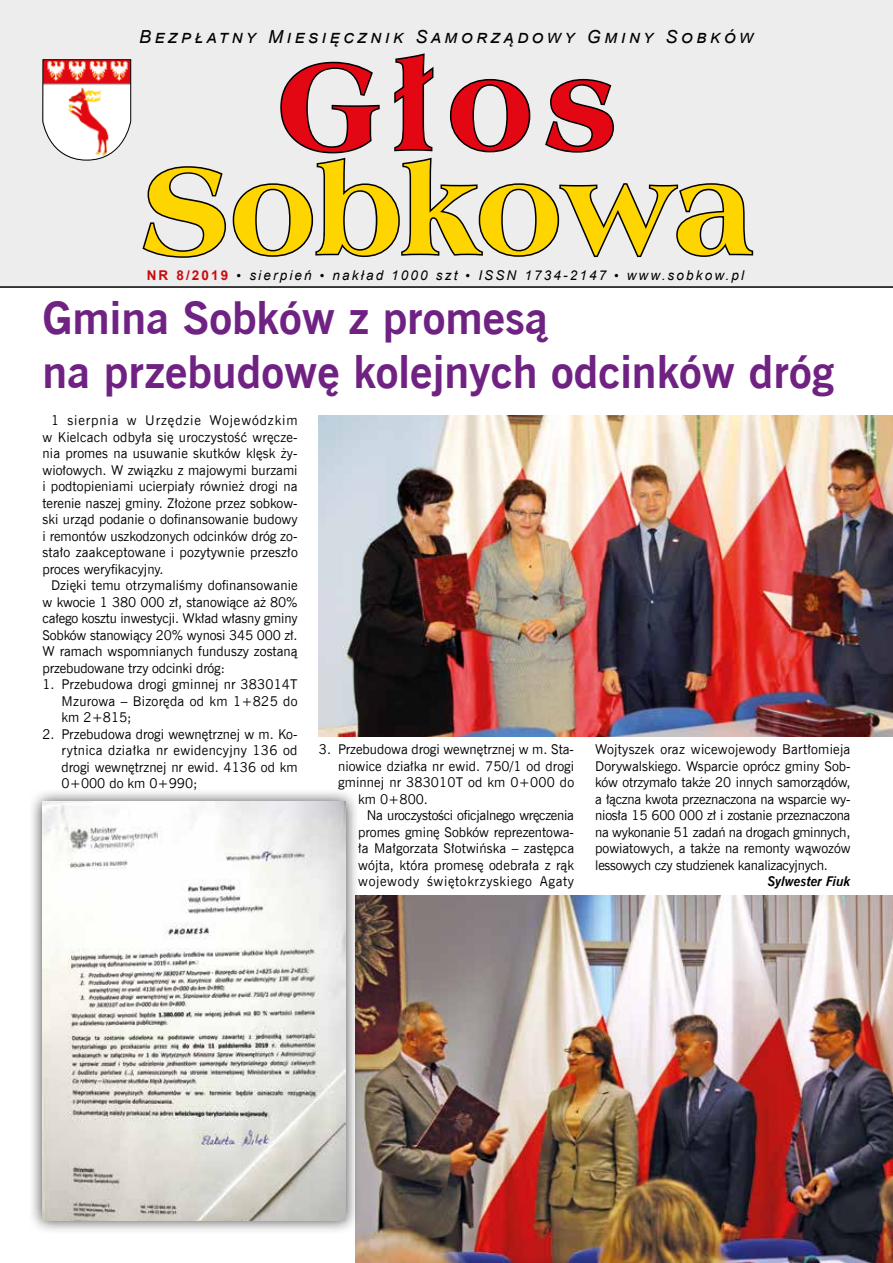
<style>
.page{position:relative;width:893px;height:1263px;background:#fff}
.page>*{position:absolute;margin:0;border:0;box-sizing:border-box;transform-origin:0 0}
.t1{font:129px "Americana X Bd EU";color:#ffd500}
.t2{font:129px "Americana X Bd EU";color:#e30613}
.t3{font:700 45px/54px "News Goth EU";color:#702283}
.t4{font:italic 18px "Arial";letter-spacing:.2em;color:#000}
.t5{font:13.5px/16.5px "News Goth EU";color:#000;text-align:justify}
.t6{font:italic 13.5px "Arial";letter-spacing:.16em;color:#000}
.t7{font:13.5px "News Goth EU";letter-spacing:-.02em;color:#000}
.t8{font:13.5px "News Goth EU";letter-spacing:.045em;color:#000}
.t9{font:italic 700 13.5px "News Goth EU";color:#000}
.s1{font-weight:700;font-style:normal;color:#cb0b0f}
.s2{font-family:"Times New Roman";font-style:normal}
</style>
<div class="page">
<div style="left:0;top:0;width:893px;height:286px;background:#ededed"></div>
<svg style="left:142px;top:53px;width:612px;height:205px"></svg>
<svg style="left:42px;top:59px;width:89px;height:102px;background:#ebbcb8"></svg>
<hr style="left:0;top:286px;width:893px;height:2px;background:#000">
<img style="left:319px;top:415px;width:574px;height:321px">
<img style="left:355px;top:895px;width:538px;height:368px">
<div style="left:28px;top:787px;width:332px;height:448px;background:#000;opacity:.75"></div>
<img style="left:43px;top:802px;width:303px;height:418px">
<h3 class="t4" style="left:139px;top:25px;width:614px">Bezpłatny Miesięcznik Samorządowy Gminy Sobków</h3>
<h1 class="t2" style="left:277px;top:29px;width:342px">Głos</h1>
<h1 class="t1" style="left:142px;top:133px;width:612px">Sobkowa</h1>
<p class="t6" style="left:147px;top:266px;width:599px"><span class="s1">NR 8/2019</span> <span class="s2">•</span> sierpień <span class="s2">•</span> nakład 1000 szt <span class="s2">•</span> ISSN 1734-2147 <span class="s2">•</span> www.sobkow.pl</p>
<h2 class="t3" style="left:43px;top:292px;width:793px">Gmina Sobków z promesą<br>na przebudowę kolejnych odcinków dróg</h2>
<p class="t5" style="left:43px;top:412px;width:257px;text-indent:9px">1 sierpnia w Urzędzie Wojewódzkim w Kielcach odbyła się uroczystość wręcze&shy;nia promes na usuwanie skutków klęsk ży&shy;wiołowych. W związku z majowymi burzami i podtopieniami ucierpiały również drogi na terenie naszej gminy. Złożone przez sobkow&shy;ski urząd podanie o dofinansowanie budowy i remontów uszkodzonych odcinków dróg zo&shy;stało zaakceptowane i pozytywnie przeszło proces weryfikacyjny.</p>
<p class="t5" style="left:43px;top:577px;width:257px;text-indent:9px">Dzięki temu otrzymaliśmy dofinansowanie w kwocie 1 380 000 zł, stanowiące aż 80% całego kosztu inwestycji. Wkład własny gminy Sobków stanowiący 20% wynosi 345 000 zł.<br>W ramach wspomnianych funduszy zostaną przebudowane trzy odcinki dróg:</p>
<p class="t5" style="left:62px;top:676px;width:238px;text-indent:-19px">1. Przebudowa drogi gminnej nr 383014T Mzurowa – Bizoręda od km 1+825 do km 2+815;</p>
<p class="t5" style="left:62px;top:726px;width:237px;text-indent:-19px">2. Przebudowa drogi wewnętrznej w m. Ko&shy;rytnica działka nr ewidencyjny 136 od drogi wewnętrznej nr ewid. 4136 od km 0+000 do km 0+990;</p>
<p class="t5" style="left:319px;top:742px;width:257px">3. Przebudowa drogi wewnętrznej w m. Sta-</p>
<p class="t5" style="left:338px;top:758px;width:238px">niowice działka nr ewid. 750/1 od drogi</p>
<p class="t5" style="left:338px;top:775px;width:238px">gminnej nr 383010T od km 0+000 do</p>
<p class="t5" style="left:358px;top:791px;width:71px">km 0+800.</p>
<p class="t7" style="left:367px;top:807px;width:209px">Na uroczystości oficjalnego wręczenia</p>
<p class="t5" style="left:358px;top:824px;width:217px">promes gminę Sobków reprezentowa-</p>
<p class="t5" style="left:358px;top:841px;width:217px">ła Małgorzata Słotwińska – zastępca</p>
<p class="t5" style="left:358px;top:857px;width:217px">wójta, która promesę odebrała z rąk</p>
<p class="t8" style="left:358px;top:873px;width:217px">wojewody świętokrzyskiego Agaty</p>
<p class="t5" style="left:595px;top:742px;width:257px">Wojtyszek oraz wicewojewody Bartłomieja Dorywalskiego. Wsparcie oprócz gminy Sob&shy;ków otrzymało także 20 innych samorządów, a łączna kwota przeznaczona na wsparcie wy&shy;niosła 15 600 000 zł i zostanie przeznaczona na wykonanie 51 zadań na drogach gminnych, powiatowych, a także na remonty wąwozów lessowych czy studzienek kanalizacyjnych.</p>
<p class="t9" style="left:767px;top:873px;width:84px">Sylwester Fiuk</p>
</div>
